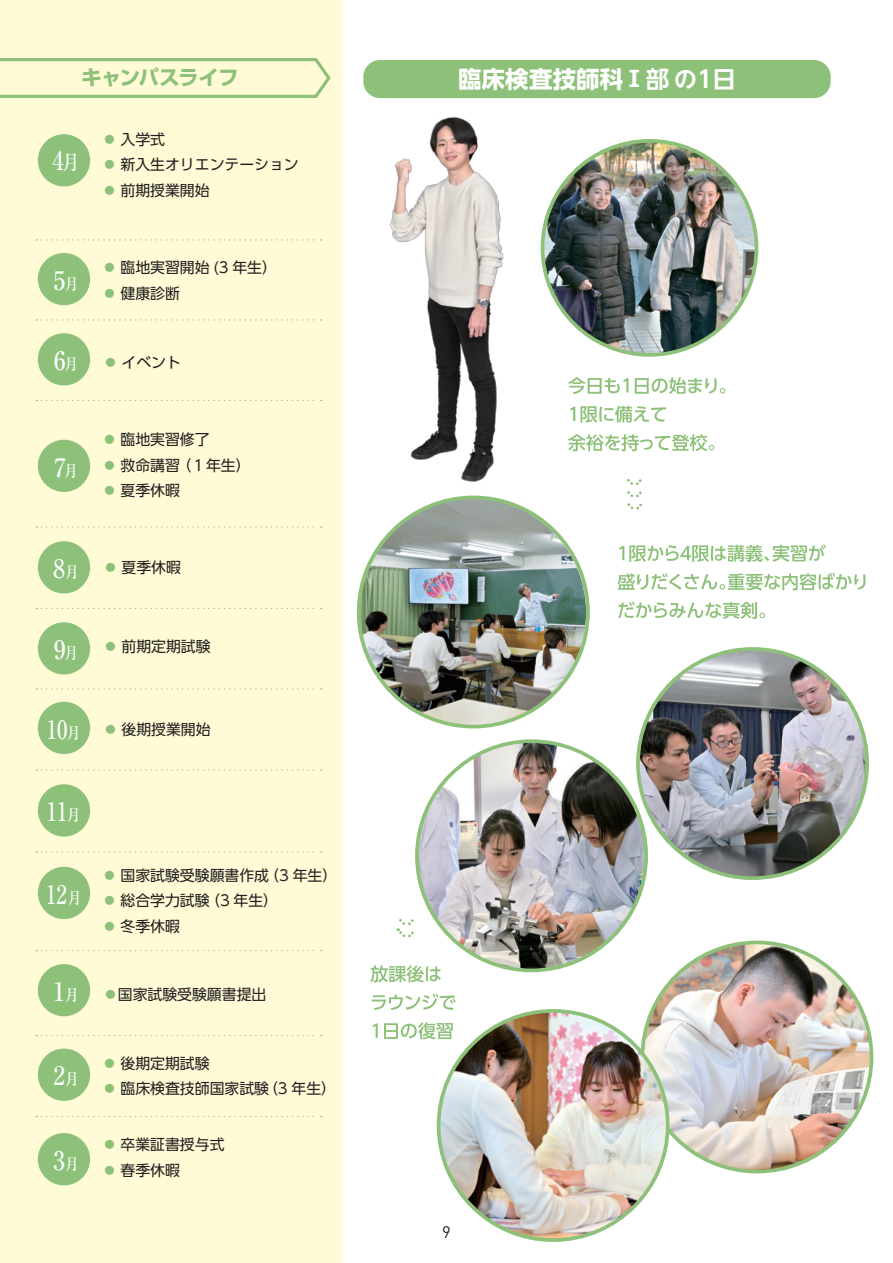
<style>
.page{position:relative;width:893px;height:1263px;background:#fff}
.page>*{position:absolute;margin:0;border:0;box-sizing:border-box;transform-origin:0 0}
.t1{font:500 25.5px "Ryumin Pro";color:#fff;scale:.81 1}
.t2{font:700 23.4px "UD Shin Go NT Pr 6 N";letter-spacing:.01em;color:#fff}
.t3{font:700 20.25px "Shin Go Pro";letter-spacing:-.035em;color:#8dc179}
.t4{font:16.5px "DIN Pro";color:#231f20}
.t5{font:14.85px "UD Shin Go Pro";color:#231f20}
.s1{font-size:20.25px}
.s2{font-size:15.9px}
.s3{color:#8dc179}
.s4{font-family:"Meiryo UI"}
.s5{font-family:"UD Shin Go NT Pr 6 N De"}
</style>
<div class="page">
<div style="left:0;top:0;width:342px;height:1263px;background:#fffbd6"></div>
<div style="left:363px;top:60px;width:468px;height:38px;background:#8dc179;border-radius:17px"></div>
<svg style="left:36px;top:239px;width:286px;height:2px"></svg>
<svg style="left:36px;top:319px;width:286px;height:2px"></svg>
<svg style="left:36px;top:400px;width:286px;height:1px"></svg>
<svg style="left:36px;top:526px;width:286px;height:2px"></svg>
<svg style="left:36px;top:608px;width:286px;height:1px"></svg>
<svg style="left:36px;top:688px;width:286px;height:2px"></svg>
<svg style="left:36px;top:769px;width:286px;height:2px"></svg>
<svg style="left:36px;top:851px;width:286px;height:2px"></svg>
<svg style="left:36px;top:950px;width:286px;height:1px"></svg>
<svg style="left:36px;top:1035px;width:286px;height:1px"></svg>
<svg style="left:36px;top:1116px;width:286px;height:1px"></svg>
<img style="left:642px;top:942px;width:229px;height:229px;border-radius:115px">
<img style="left:363px;top:82px;width:168px;height:416px">
<img style="left:638px;top:649px;width:229px;height:229px;border-radius:115px">
<img style="left:417px;top:741px;width:229px;height:229px;border-radius:115px">
<img style="left:357px;top:498px;width:229px;height:229px;border-radius:115px">
<img style="left:439px;top:1011px;width:229px;height:229px;border-radius:115px">
<svg style="left:0;top:58px;width:331px;height:40px"></svg>
<div style="left:38px;top:134px;width:52px;height:52px;background:#8dc179;border-radius:50%"></div>
<div style="left:38px;top:253px;width:52px;height:52px;background:#8dc179;border-radius:50%"></div>
<div style="left:38px;top:333px;width:52px;height:52px;background:#8dc179;border-radius:50%"></div>
<div style="left:38px;top:440px;width:52px;height:52px;background:#8dc179;border-radius:50%"></div>
<div style="left:38px;top:964px;width:52px;height:52px;background:#8dc179;border-radius:50%"></div>
<div style="left:38px;top:1048px;width:52px;height:53px;background:#8dc179;border-radius:50%"></div>
<div style="left:38px;top:1133px;width:52px;height:52px;background:#8dc179;border-radius:50%"></div>
<div style="left:38px;top:541px;width:52px;height:52px;background:#8dc179;border-radius:50%"></div>
<div style="left:38px;top:622px;width:52px;height:52px;background:#8dc179;border-radius:50%"></div>
<div style="left:38px;top:702px;width:52px;height:52px;background:#8dc179;border-radius:50%"></div>
<div style="left:38px;top:784px;width:52px;height:52px;background:#8dc179;border-radius:50%"></div>
<div style="left:38px;top:867px;width:52px;height:52px;background:#8dc179;border-radius:50%"></div>
<svg style="left:568px;top:377px;width:60px;height:17px"></svg>
<svg style="left:635px;top:377px;width:90px;height:17px"></svg>
<svg style="left:570px;top:407px;width:5px;height:14px"></svg>
<svg style="left:581px;top:406px;width:85px;height:17px"></svg>
<svg style="left:568px;top:434px;width:146px;height:17px"></svg>
<svg style="left:371px;top:965px;width:70px;height:17px"></svg>
<svg style="left:372px;top:993px;width:84px;height:17px"></svg>
<svg style="left:373px;top:1023px;width:5px;height:15px"></svg>
<svg style="left:384px;top:1022px;width:69px;height:17px"></svg>
<svg style="left:619px;top:544px;width:207px;height:18px"></svg>
<svg style="left:618px;top:573px;width:247px;height:17px"></svg>
<svg style="left:618px;top:601px;width:147px;height:18px"></svg>
<svg style="left:627px;top:479px;width:15px;height:31px"></svg>
<svg style="left:396px;top:919px;width:18px;height:19px"></svg>
<img style="left:542px;top:141px;width:214px;height:214px;border-radius:107px">
<h3 class="t3" style="left:82px;top:61px;width:159px">キャンパスライフ</h3>
<h1 class="t1" style="left:48px;top:141px;width:41px">４<span class="s1">月</span></h1>
<h1 class="t1" style="left:49px;top:260px;width:38px">５<span class="s2">月</span></h1>
<h1 class="t1" style="left:50px;top:340px;width:37px">６<span class="s2">月</span></h1>
<h1 class="t1" style="left:50px;top:447px;width:37px">７<span class="s2">月</span></h1>
<h1 class="t1" style="left:49px;top:548px;width:39px">８<span class="s2">月</span></h1>
<h1 class="t1" style="left:49px;top:629px;width:38px">９<span class="s2">月</span></h1>
<h1 class="t1" style="left:47px;top:709px;width:44px">10<span class="s2">月</span></h1>
<h1 class="t1" style="left:47px;top:791px;width:44px">11<span class="s2">月</span></h1>
<h1 class="t1" style="left:46px;top:874px;width:46px">12<span class="s2">月</span></h1>
<h1 class="t1" style="left:49px;top:971px;width:39px">１<span class="s2">月</span></h1>
<h1 class="t1" style="left:49px;top:1056px;width:39px">２<span class="s2">月</span></h1>
<h1 class="t1" style="left:49px;top:1140px;width:39px">３<span class="s2">月</span></h1>
<p class="t5" style="left:102px;top:127px;width:65px"><span class="s3">●</span> 入学式</p>
<p class="t5" style="left:102px;top:153px;width:198px"><span class="s3">●</span> 新入生オリエンテーション</p>
<p class="t5" style="left:102px;top:178px;width:109px"><span class="s3">●</span> 前期授業開始</p>
<p class="t5" style="left:102px;top:256px;width:176px"><span class="s3">●</span> 臨地実習開始 (3 年生）</p>
<p class="t5" style="left:102px;top:281px;width:79px"><span class="s3">●</span> 健康診断</p>
<p class="t5" style="left:103px;top:350px;width:79px"><span class="s3">●</span> イベント</p>
<p class="t5" style="left:102px;top:428px;width:109px"><span class="s3">●</span> 臨地実習修了</p>
<p class="t5" style="left:102px;top:453px;width:150px"><span class="s3">●</span> 救命講習（１年生）</p>
<p class="t5" style="left:102px;top:479px;width:79px"><span class="s3">●</span> 夏季休暇</p>
<p class="t5" style="left:103px;top:556px;width:79px"><span class="s3">●</span> 夏季休暇</p>
<p class="t5" style="left:103px;top:635px;width:109px"><span class="s3">●</span> 前期定期試験</p>
<p class="t5" style="left:103px;top:717px;width:109px"><span class="s3">●</span> 後期授業開始</p>
<p class="t5" style="left:102px;top:863px;width:237px"><span class="s3">●</span> 国家試験受験願書作成（3 年生）</p>
<p class="t5" style="left:102px;top:889px;width:178px"><span class="s3">●</span> 総合学力試験（3 年生）</p>
<p class="t5" style="left:102px;top:914px;width:79px"><span class="s3">●</span> 冬季休暇</p>
<p class="t5" style="left:103px;top:982px;width:165px"><span class="s3">●</span>国家試験受験願書提出</p>
<p class="t5" style="left:102px;top:1051px;width:109px"><span class="s3">●</span> 後期定期試験</p>
<p class="t5" style="left:102px;top:1076px;width:236px"><span class="s3">●</span> 臨床検査技師国家試験（3 年生）</p>
<p class="t5" style="left:102px;top:1132px;width:124px"><span class="s3">●</span> 卒業証書授与式</p>
<p class="t5" style="left:102px;top:1158px;width:79px"><span class="s3">●</span> 春季休暇</p>
<h2 class="t2" style="left:458px;top:59px;width:279px">臨床検査技師科 <span class="s4">I</span> <span class="s5">部の１日</span></h2>
<p class="t4" style="left:442px;top:1221px;width:10px">9</p>
</div>
